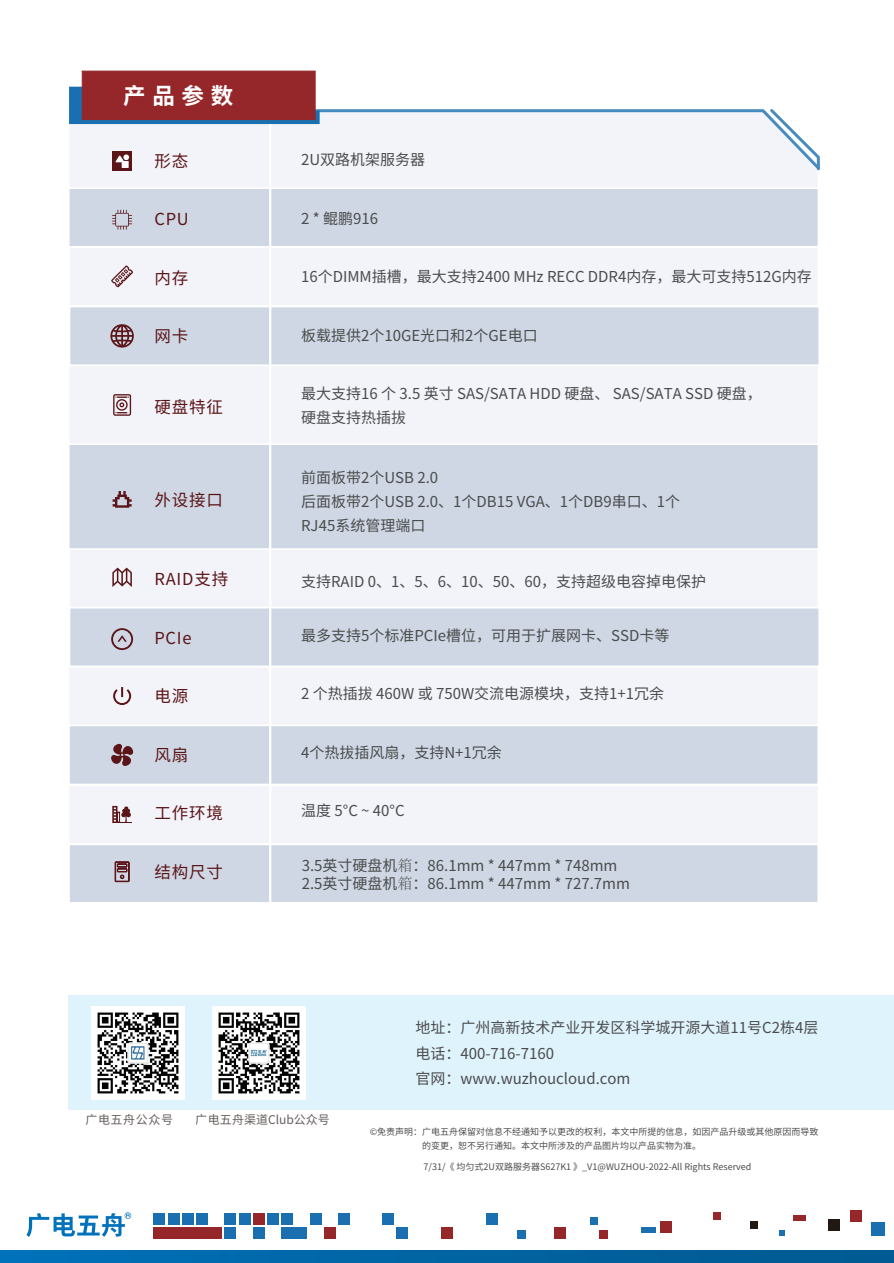
<style>
.page{position:relative;width:894px;height:1263px;background:#fff}
.page>*{position:absolute;margin:0;border:0;box-sizing:border-box;transform-origin:0 0}
.t1{font:700 22.5px "Source Han Sans SC";color:#fff}
.t2{font:16.5px "Source Han Sans SC";letter-spacing:.05em;color:#5b1518}
.t3{font:15px/24px "Source Han Sans SC";color:#4b4c4d}
.t4{font:12px "Source Han Sans SC";color:#211814}
.t5{font:12px "Source Han Sans SC";letter-spacing:.05em;color:#211814}
.t6{font:9px/13.5px "Source Han Sans SC";color:#4b4c4d}
.s1{font-family:"Adobe Song Std";font-weight:300}
</style>
<div class="page">
<div style="left:69px;top:549px;width:749px;height:58px;background:#f3f4f9"></div>
<div style="left:69px;top:247px;width:749px;height:59px;background:#f3f4f9"></div>
<div style="left:68px;top:246px;width:751px;height:61px;border:2px solid #fff"></div>
<div style="left:70px;top:170px;width:749px;height:17px;background:#f3f4f9"></div>
<div style="left:68px;top:443px;width:751px;height:107px;background:#ced7e3;border:2px solid #fff"></div>
<div style="left:68px;top:364px;width:751px;height:81px;background:#f3f4f9"></div>
<div style="left:69px;top:607px;width:751px;height:60px;background:#ced7e3;border:2px solid #fff"></div>
<div style="left:69px;top:306px;width:751px;height:60px;background:#ced7e3;border:2px solid #fff"></div>
<div style="left:68px;top:187px;width:751px;height:60px;background:#ced7e3;border:2px solid #fff"></div>
<div style="left:69px;top:844px;width:749px;height:59px;background:#ced7e3"></div>
<div style="left:68px;top:844px;width:751px;height:60px;border:2px solid #fff"></div>
<div style="left:69px;top:725px;width:749px;height:59px;background:#ced7e3"></div>
<div style="left:68px;top:724px;width:751px;height:61px;border:2px solid #fff"></div>
<div style="left:68px;top:784px;width:751px;height:60px;background:#f3f4f9;border:2px solid #fff"></div>
<div style="left:68px;top:666px;width:751px;height:60px;background:#f3f4f9;border:2px solid #fff"></div>
<div style="left:69px;top:995px;width:825px;height:114px;background:#dff3fc"></div>
<img style="left:212px;top:1006px;width:94px;height:94px">
<img style="left:91px;top:1006px;width:94px;height:94px">
<div style="left:82px;top:71px;width:233px;height:49px;background:#95272a"></div>
<hr style="left:269px;top:124px;width:2px;height:822px;background:#fff">
<svg style="left:0;top:1250px;width:894px;height:13px;background:#0064a3"></svg>
<div style="left:154px;top:1213px;width:11px;height:11px;background:#196faf"></div>
<div style="left:168px;top:1213px;width:11px;height:11px;background:#196faf"></div>
<div style="left:182px;top:1213px;width:11px;height:11px;background:#196faf"></div>
<div style="left:196px;top:1213px;width:12px;height:11px;background:#196faf"></div>
<div style="left:154px;top:1227px;width:68px;height:11px;background:#95272a"></div>
<div style="left:225px;top:1213px;width:11px;height:11px;background:#196faf"></div>
<div style="left:225px;top:1227px;width:11px;height:11px;background:#196faf"></div>
<div style="left:239px;top:1213px;width:11px;height:11px;background:#196faf"></div>
<div style="left:253px;top:1213px;width:12px;height:11px;background:#95272a"></div>
<div style="left:253px;top:1227px;width:12px;height:11px;background:#196faf"></div>
<div style="left:267px;top:1213px;width:12px;height:11px;background:#196faf"></div>
<div style="left:282px;top:1213px;width:11px;height:11px;background:#196faf"></div>
<div style="left:282px;top:1227px;width:25px;height:11px;background:#196faf"></div>
<div style="left:310px;top:1213px;width:11px;height:11px;background:#196faf"></div>
<div style="left:324px;top:1227px;width:12px;height:11px;background:#95272a"></div>
<div style="left:338px;top:1213px;width:12px;height:11px;background:#196faf"></div>
<div style="left:486px;top:1213px;width:11px;height:11px;background:#196faf"></div>
<div style="left:591px;top:1217px;width:7px;height:7px;background:#196faf"></div>
<div style="left:518px;top:1230px;width:8px;height:8px;background:#196faf"></div>
<div style="left:554px;top:1227px;width:11px;height:11px;background:#95272a"></div>
<div style="left:382px;top:1213px;width:12px;height:11px;background:#196faf"></div>
<div style="left:397px;top:1227px;width:11px;height:11px;background:#196faf"></div>
<div style="left:441px;top:1227px;width:12px;height:11px;background:#95272a"></div>
<div style="left:870px;top:1222px;width:14px;height:14px;background:#196faf"></div>
<div style="left:850px;top:1211px;width:11px;height:11px;background:#95272a"></div>
<div style="left:749px;top:1221px;width:8px;height:8px;background:#211814"></div>
<div style="left:828px;top:1219px;width:11px;height:11px;background:#211814"></div>
<div style="left:713px;top:1212px;width:7px;height:7px;background:#95272a"></div>
<div style="left:793px;top:1215px;width:12px;height:6px;background:#95272a"></div>
<svg style="left:779px;top:1230px;width:6px;height:5px"></svg>
<div style="left:641px;top:1227px;width:14px;height:6px;background:#196faf"></div>
<div style="left:660px;top:1221px;width:11px;height:12px;background:#95272a"></div>
<div style="left:599px;top:1230px;width:8px;height:8px;background:#95272a"></div>
<svg style="left:26px;top:1212px;width:105px;height:25px"></svg>
<svg style="left:112px;top:210px;width:20px;height:20px"></svg>
<svg style="left:113px;top:687px;width:18px;height:18px"></svg>
<svg style="left:112px;top:805px;width:20px;height:18px"></svg>
<svg style="left:114px;top:861px;width:16px;height:21px"></svg>
<div style="left:117px;top:863px;width:10px;height:4px;border:1px solid #5b1518"></div>
<svg style="left:111px;top:265px;width:22px;height:22px"></svg>
<svg style="left:111px;top:744px;width:22px;height:22px"></svg>
<svg style="left:111px;top:628px;width:22px;height:22px"></svg>
<svg style="left:112px;top:568px;width:20px;height:19px"></svg>
<div style="left:113px;top:152px;width:19px;height:19px;background:#5b1518"></div>
<svg style="left:69px;top:87px;width:751px;height:83px"></svg>
<svg style="left:113px;top:394px;width:18px;height:22px"></svg>
<svg style="left:110px;top:324px;width:24px;height:24px"></svg>
<svg style="left:113px;top:491px;width:19px;height:17px"></svg>
<h1 class="t1" style="left:123px;top:83px;width:112px">产品参数</h1>
<p class="t2" style="left:154px;top:151px;width:35px">形态</p>
<p class="t2" style="left:154px;top:210px;width:36px">CPU</p>
<p class="t2" style="left:154px;top:268px;width:35px">内存</p>
<p class="t2" style="left:154px;top:327px;width:35px">网卡</p>
<p class="t2" style="left:154px;top:397px;width:70px">硬盘特征</p>
<p class="t2" style="left:154px;top:490px;width:70px">外设接口</p>
<p class="t2" style="left:154px;top:570px;width:75px">RAID支持</p>
<p class="t2" style="left:154px;top:628px;width:39px">PCIe</p>
<p class="t2" style="left:154px;top:687px;width:35px">电源</p>
<p class="t2" style="left:154px;top:745px;width:35px">风扇</p>
<p class="t2" style="left:154px;top:804px;width:70px">工作环境</p>
<p class="t2" style="left:154px;top:862px;width:70px">结构尺寸</p>
<p class="t3" style="left:301px;top:148px;width:126px">2U双路机架服务器</p>
<p class="t3" style="left:301px;top:207px;width:79px">2 * 鲲鹏916</p>
<p class="t3" style="left:301px;top:265px;width:512px">16个DIMM插槽，最大支持2400 MHz RECC DDR4内存，最大可支持512G内存</p>
<p class="t3" style="left:301px;top:324px;width:238px">板载提供2个10GE光口和2个GE电口</p>
<p class="t3" style="left:301px;top:382px;width:462px">最大支持16 个 3.5 英寸 SAS/SATA HDD 硬盘、 SAS/SATA SSD 硬盘，硬盘支持热插拔</p>
<p class="t3" style="left:301px;top:466px;width:380px">前面板带2个USB 2.0<br>后面板带2个USB 2.0、1个DB15 VGA、1个DB9串口、1个<br>RJ45系统管理端口</p>
<p class="t3" style="left:301px;top:570px;width:406px">支持RAID 0、1、5、6、10、50、60，支持超级电容掉电保护</p>
<p class="t3" style="left:301px;top:624px;width:370px">最多支持5个标准PCIe槽位，可用于扩展网卡、SSD卡等</p>
<p class="t3" style="left:301px;top:682px;width:365px">2 个热插拔 460W 或 750W交流电源模块，支持1+1冗余</p>
<p class="t3" style="left:301px;top:741px;width:202px">4个热拔插风扇，支持N+1冗余</p>
<p class="t3" style="left:301px;top:799px;width:105px">温度 5°C ~ 40°C</p>
<p class="t3" style="left:302px;top:856px;width:330px;line-height:18px">3.5英寸硬盘机<span class="s1">箱</span>：86.1mm * 447mm * 748mm<br>2.5英寸硬盘机<span class="s1">箱</span>：86.1mm * 447mm * 727.7mm</p>
<p class="t3" style="left:415px;top:1015px;width:404px;line-height:25.5px">地址：广州高新技术产业开发区科学城开源大道11号C2栋4层电话：400-716-7160<br>官网：www.wuzhoucloud.com</p>
<p class="t5" style="left:85px;top:1113px;width:89px">广电五舟公众号</p>
<p class="t4" style="left:196px;top:1113px;width:135px">广电五舟渠道Club公众号</p>
<p class="t6" style="left:422px;top:1125px;width:398px;text-indent:-52px">©免责声明：广电五舟保留对信息不经通知予以更改的权利，本文中所提的信息，如因产品升级或其他原因而导致的变更，恕不另行通知。本文中所涉及的产品图片均以产品实物为准。</p>
<p class="t6" style="left:423px;top:1160px;width:329px">7/31/《 均匀式2U双路服务器S627K1 》_V1@WUZHOU-2022-All Rights Reserved</p>
</div>
